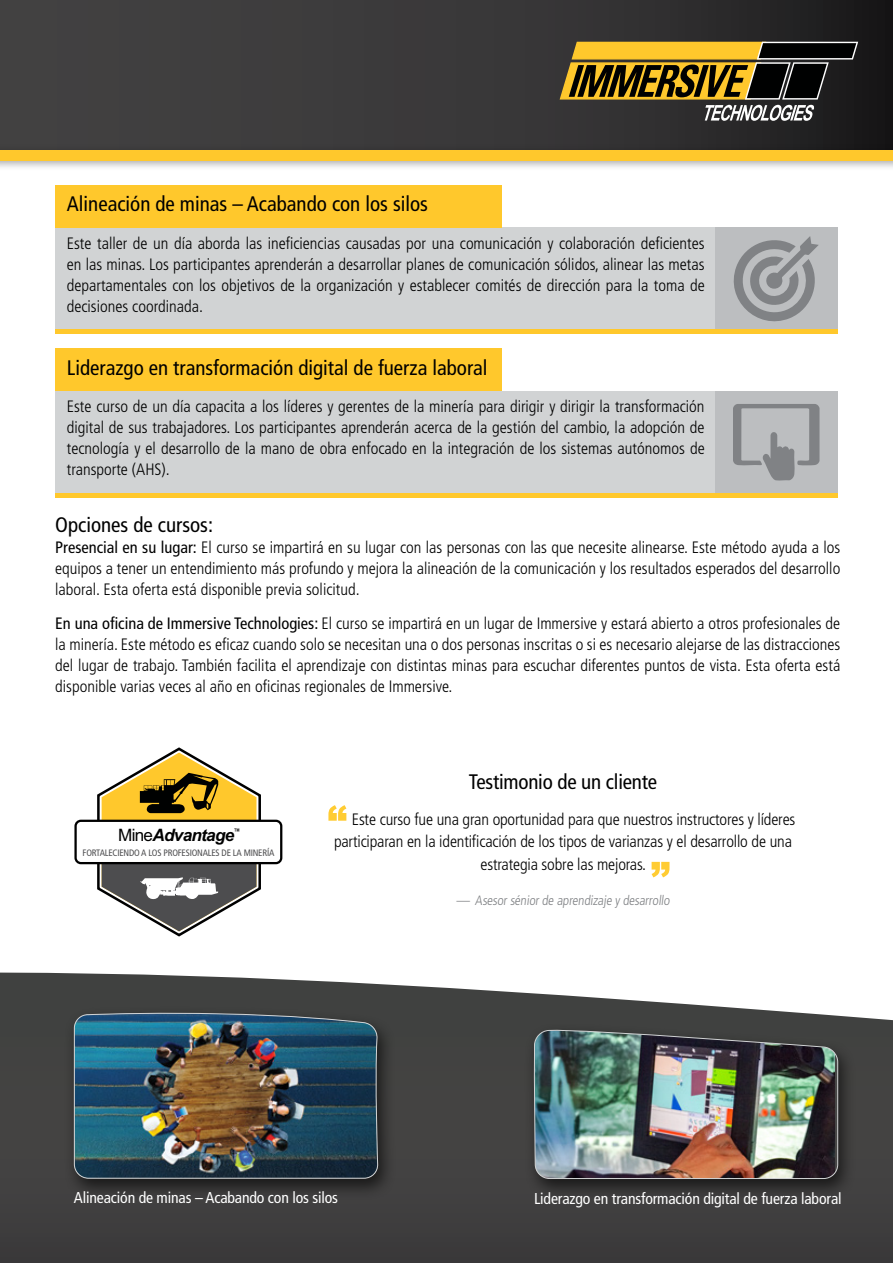
<style>
.page{position:relative;width:893px;height:1263px;background:#fff}
.page>*{position:absolute;margin:0;border:0;box-sizing:border-box;transform-origin:0 0}
.t1{font:condensed 21px "Frutiger LT Std";color:#000}
.t2{font:italic 700 17.1px "Arial";letter-spacing:-.04em;color:#000101}
.t3{font:300 condensed 16.5px/21px "Frutiger LT Std";color:#000;text-align:justify}
.t4{font:condensed 15.75px "Frutiger LT Std";letter-spacing:-.01em;color:#fff}
.t5{font:300 condensed 13.5px "Frutiger LT Std";color:#808285}
.t6{font:condensed 9.3px "Frutiger LT Std";letter-spacing:-.02em;color:#4d4d4f}
.s1{font-weight:400}
.s2{font-weight:400;font-style:normal}
</style>
<div class="page">
<svg style="left:0;top:972px;width:893px;height:291px;background:#565656"></svg>
<div style="left:0;top:0;width:893px;height:150px;background:linear-gradient(to right,#494848,#222123)"></div>
<div style="left:0;top:144px;width:893px;height:27px;background:#000;opacity:.35"></div>
<div style="left:0;top:150px;width:893px;height:11px;background:#ffc82c"></div>
<svg style="left:560px;top:42px;width:298px;height:79px;background:#68582c"></svg>
<div style="left:64px;top:1006px;width:332px;height:194px;background:#000;opacity:.63"></div>
<img style="left:74px;top:1008px;width:304px;height:171px">
<div style="left:524px;top:1023px;width:333px;height:177px;background:#000;opacity:.63"></div>
<img style="left:534px;top:1028px;width:304px;height:151px">
<div style="left:55px;top:227px;width:660px;height:102px;background:#d1d3d4"></div>
<div style="left:55px;top:185px;width:447px;height:42px;background:#ffc82c"></div>
<svg style="left:715px;top:227px;width:123px;height:102px;background:#abadb0"></svg>
<div style="left:55px;top:391px;width:660px;height:102px;background:#d1d3d4"></div>
<div style="left:55px;top:348px;width:447px;height:43px;background:#ffc82c"></div>
<svg style="left:715px;top:391px;width:123px;height:102px;background:#b0b2b4"></svg>
<svg style="left:96px;top:747px;width:167px;height:189px"></svg>
<div style="left:76px;top:821px;width:205px;height:42px;background:#fff;border-radius:5px"></div>
<div style="left:74px;top:820px;width:208px;height:44px;border:2px solid #000;border-radius:5px"></div>
<svg style="left:652px;top:862px;width:17px;height:15px"></svg>
<svg style="left:328px;top:805px;width:18px;height:16px"></svg>
<div style="left:55px;top:329px;width:783px;height:5px;background:#ffc82c"></div>
<hr style="left:55px;top:493px;width:783px;height:4px;background:#ffc82c">
<p class="t1" style="left:67px;top:191px;width:363px">Alineación de minas – Acabando con los silos</p>
<p class="t3" style="left:67px;top:233px;width:639px">Este taller de un día aborda las ineficiencias causadas por una comunicación y colaboración deficientes en las minas. Los participantes aprenderán a desarrollar planes de comunicación sólidos, alinear las metas departamentales con los objetivos de la organización y establecer comités de dirección para la toma de decisiones coordinada.</p>
<p class="t1" style="left:67px;top:355px;width:422px">Liderazgo en transformación digital de fuerza laboral</p>
<p class="t3" style="left:67px;top:396px;width:639px">Este curso de un día capacita a los líderes y gerentes de la minería para dirigir y dirigir la transformación digital de sus trabajadores. Los participantes aprenderán acerca de la gestión del cambio, la adopción de tecnología y el desarrollo de la mano de obra enfocado en la integración de los sistemas autónomos de transporte (AHS).</p>
<p class="t1" style="left:55px;top:512px;width:159px">Opciones de cursos:</p>
<p class="t3" style="left:55px;top:537px;width:787px"><span class="s1">Presencial en su lugar:</span> El curso se impartirá en su lugar con las personas con las que necesite alinearse. Este método ayuda a los equipos a tener un entendimiento más profundo y mejora la alineación de la comunicación y los resultados esperados del desarrollo laboral. Esta oferta está disponible previa solicitud.</p>
<p class="t3" style="left:55px;top:613px;width:786px"><span class="s1">En una oficina de Immersive Technologies:</span> El curso se impartirá en un lugar de Immersive y estará abierto a otros profesionales de la minería. Este método es eficaz cuando solo se necesitan una o dos personas inscritas o si es necesario alejarse de las distracciones del lugar de trabajo. También facilita el aprendizaje con distintas minas para escuchar diferentes puntos de vista. Esta oferta está disponible varias veces al año en oficinas regionales de Immersive.</p>
<p class="t2" style="left:118px;top:823px;width:123px"><span class="s2">Mine</span>Advantage<sup>™</sup></p>
<p class="t6" style="left:83px;top:847px;width:193px">FORTALECIENDO A LOS PROFESIONALES DE LA MINERÍA</p>
<p class="t1" style="left:469px;top:770px;width:190px">Testimonio de un cliente</p>
<p class="t3" style="left:352px;top:808px;width:445px">Este curso fue una gran oportunidad para que nuestros instructores y líderes</p>
<p class="t3" style="left:334px;top:831px;width:459px">participaran en la identificación de los tipos de varianzas y el desarrollo de una</p>
<p class="t3" style="left:480px;top:853px;width:167px">estrategia sobre las mejoras.</p>
<p class="t5" style="left:456px;top:892px;width:217px">— Asesor sénior de aprendizaje y desarrollo</p>
<p class="t4" style="left:74px;top:1189px;width:266px">Alineación de minas – Acabando con los silos</p>
<p class="t4" style="left:534px;top:1189px;width:309px">Liderazgo en transformación digital de fuerza laboral</p>
</div>
